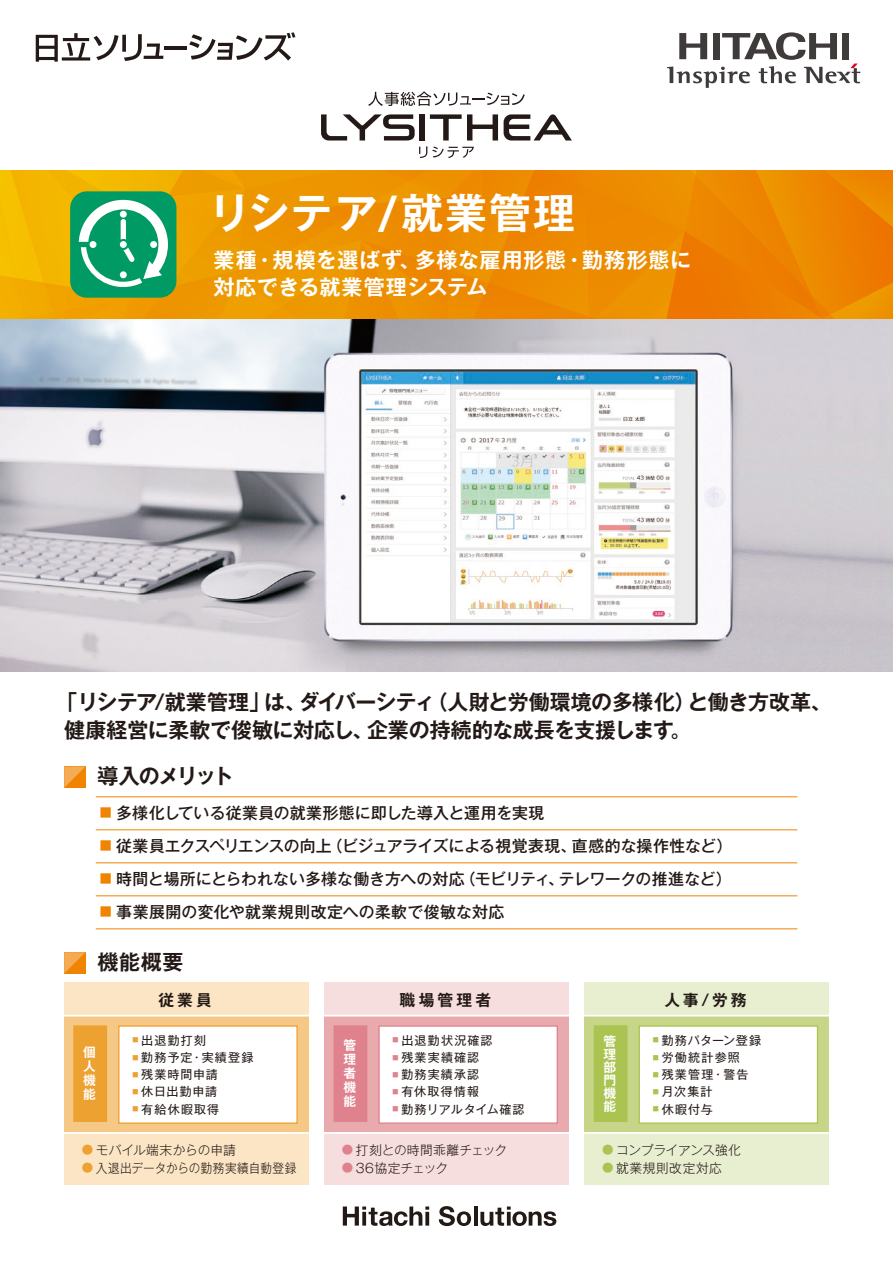
<style>
.page{position:relative;width:893px;height:1263px;background:#fff}
.page>*{position:absolute;margin:0;border:0;box-sizing:border-box;transform-origin:0 0}
.t1{font:700 42px "Gothic MB101 Pro De";letter-spacing:.05em;color:#fff}
.t2{font:700 21px/28.5px "Gothic MB101 Pro De";letter-spacing:-.015em;color:#231916}
.t3{font:700 21px/27px "Gothic MB101 Pro De";letter-spacing:.035em;color:#fff}
.t4{font:700 21px "Gothic MB101 Pro De";letter-spacing:-.09em;color:#231916}
.t5{font:500 15.9px "Gothic MB101 Pro";letter-spacing:.005em;color:#231916}
.t6{font:700 15.75px "Gothic MB101 Pro De";letter-spacing:.2em;color:#231916}
.t7{font:300 12.75px "Gothic MB101 Pro";letter-spacing:.01em;color:#241916}
.t8{font:300 12.75px "Gothic MB101 Pro";letter-spacing:.01em;color:#241916;scale:.91 1}
.t9{font:700 12.75px/14.1px "Gothic MB101 Pro De";color:#fff;text-align:justify}
.t10{font:300 12.75px "Gothic MB101 Pro";letter-spacing:-.025em;color:#231916}
.t11{font:300 12.75px "Gothic MB101 Pro";letter-spacing:.05em;color:#231916}
.t12{font:12px "Gothic MB101 Pro";letter-spacing:.09em;color:#231916}
.t13{font:12px "Gothic MB101 Pro";letter-spacing:.03em;color:#231916}
.t14{font:12px "Gothic MB101 Pro";letter-spacing:.07em;color:#231916}
.s1{font-family:"Gothic MB101 Pro";font-size:46.2px}
.s2{font-size:11.85px;color:#f08300}
.s3{font-size:11.55px;color:#eda131}
.s4{font-size:11.55px;color:#df828d}
.s5{font-size:11.55px;color:#aac351}
</style>
<div class="page">
<img style="left:0;top:319px;width:893px;height:353px">
<div style="left:585px;top:1016px;width:244px;height:118px;background:#c6d588"></div>
<div style="left:324px;top:1016px;width:245px;height:118px;background:#e9aaae"></div>
<div style="left:64px;top:1016px;width:245px;height:118px;background:#f6c886"></div>
<div style="left:585px;top:1133px;width:244px;height:52px;background:#e8eed0"></div>
<div style="left:324px;top:1133px;width:245px;height:52px;background:#f7dede"></div>
<div style="left:333px;top:1025px;width:34px;height:97px;background:#df828d;border:1px solid #df828d"></div>
<div style="left:594px;top:1025px;width:33px;height:97px;background:#aac351"></div>
<div style="left:64px;top:1133px;width:245px;height:52px;background:#fbe5c4"></div>
<div style="left:73px;top:1025px;width:34px;height:97px;background:#eda131;border:1px solid #eda131"></div>
<div style="left:64px;top:982px;width:245px;height:34px;background:#fbe5c4"></div>
<div style="left:118px;top:1025px;width:180px;height:99px;background:#fff;border:1px solid #eda131"></div>
<div style="left:378px;top:1025px;width:180px;height:99px;background:#fff;border:1px solid #df828d"></div>
<div style="left:324px;top:982px;width:245px;height:34px;background:#f7dede"></div>
<div style="left:639px;top:1025px;width:179px;height:99px;background:#fff;border:1px solid #aac351"></div>
<div style="left:585px;top:982px;width:244px;height:34px;background:#e8eed0"></div>
<hr style="left:64px;top:1015px;width:245px;height:1px;background:#fff">
<hr style="left:64px;top:1132px;width:245px;height:2px;background:#fff">
<hr style="left:324px;top:1015px;width:245px;height:1px;background:#fff">
<hr style="left:324px;top:1132px;width:245px;height:2px;background:#fff">
<hr style="left:584px;top:1015px;width:245px;height:1px;background:#fff">
<hr style="left:584px;top:1132px;width:245px;height:2px;background:#fff">
<svg style="left:419px;top:146px;width:55px;height:12px"></svg>
<svg style="left:368px;top:92px;width:157px;height:14px"></svg>
<div style="left:420px;top:114px;width:5px;height:26px;background:#231916"></div>
<svg style="left:430px;top:114px;width:68px;height:26px"></svg>
<svg style="left:321px;top:114px;width:94px;height:26px"></svg>
<svg style="left:504px;top:114px;width:68px;height:26px"></svg>
<svg style="left:64px;top:952px;width:21px;height:21px"></svg>
<svg style="left:64px;top:766px;width:21px;height:22px"></svg>
<svg style="left:0;top:170px;width:893px;height:149px;background:#de930a"></svg>
<hr style="left:96px;top:829px;width:701px;height:1px;background:#f08300">
<hr style="left:96px;top:862px;width:701px;height:1px;background:#f08300">
<hr style="left:96px;top:796px;width:701px;height:1px;background:#f08300">
<hr style="left:96px;top:895px;width:701px;height:1px;background:#f08300">
<hr style="left:96px;top:928px;width:701px;height:1px;background:#f08300">
<svg style="left:343px;top:1206px;width:86px;height:20px"></svg>
<svg style="left:439px;top:1206px;width:32px;height:20px"></svg>
<hr style="left:474px;top:1206px;width:3px;height:19px;background:#231916">
<svg style="left:480px;top:1206px;width:76px;height:20px"></svg>
<svg style="left:36px;top:33px;width:127px;height:29px"></svg>
<hr style="left:164px;top:46px;width:23px;height:4px;background:#231916">
<svg style="left:189px;top:32px;width:106px;height:29px"></svg>
<svg style="left:667px;top:32px;width:193px;height:56px"></svg>
<h1 class="t1" style="left:209px;top:178px;width:368px">リシテア<span class="s1">/</span>就業管理</h1>
<h2 class="t3" style="left:214px;top:244px;width:479px">業種・規模を選ばず、多様な雇用形態・勤務形態に対応できる就業管理システム</h2>
<h2 class="t2" style="left:64px;top:685px;width:769px;text-indent:-8px">「リシテア/就業管理」は、ダイバーシティ（人財と労働環境の多様化）と働き方改革、健康経営に柔軟で俊敏に対応し、企業の持続的な成長を支援します。</h2>
<h2 class="t4" style="left:98px;top:759px;width:138px">導入のメリット</h2>
<p class="t5" style="left:100px;top:800px;width:446px"><span class="s2">■</span> 多様化している従業員の就業形態に即した導入と運用を実現</p>
<p class="t5" style="left:100px;top:833px;width:634px"><span class="s2">■</span> 従業員エクスペリエンスの向上（ビジュアライズによる視覚表現、直感的な操作性など）</p>
<p class="t5" style="left:100px;top:866px;width:633px"><span class="s2">■</span> 時間と場所にとらわれない多様な働き方への対応（モビリティ、テレワークの推進など）</p>
<p class="t5" style="left:100px;top:899px;width:406px"><span class="s2">■</span> 事業展開の変化や就業規則改定への柔軟で俊敏な対応</p>
<h2 class="t2" style="left:98px;top:945px;width:87px">機能概要</h2>
<p class="t6" style="left:158px;top:986px;width:55px">従業員</p>
<p class="t12" style="left:132px;top:1030px;width:75px"><sup>■</sup> 出退勤打刻</p>
<p class="t12" style="left:132px;top:1047px;width:123px"><sup>■</sup> 勤務予定・実績登録</p>
<p class="t12" style="left:132px;top:1065px;width:87px"><sup>■</sup> 残業時間申請</p>
<p class="t12" style="left:132px;top:1082px;width:86px"><sup>■</sup> 休日出勤申請</p>
<p class="t12" style="left:132px;top:1099px;width:88px"><sup>■</sup> 有給休暇取得</p>
<p class="t7" style="left:82px;top:1139px;width:156px"><span class="s3">●</span> モバイル端末からの申請</p>
<p class="t8" style="left:82px;top:1157px;width:237px"><span class="s3">●</span> 入退出データからの勤務実績自動登録</p>
<p class="t9" style="left:83px;top:1044px;width:14px">個人機能</p>
<p class="t6" style="left:400px;top:986px;width:93px">職場管理者</p>
<p class="t6" style="left:665px;top:986px;width:84px">人事/労務</p>
<p class="t9" style="left:343px;top:1037px;width:14px">管理者機能</p>
<p class="t14" style="left:653px;top:1030px;width:110px"><sup>■</sup> 勤務パターン登録</p>
<p class="t12" style="left:393px;top:1030px;width:101px"><sup>■</sup> 出退勤状況確認</p>
<p class="t12" style="left:393px;top:1047px;width:88px"><sup>■</sup> 残業実績確認</p>
<p class="t12" style="left:393px;top:1065px;width:88px"><sup>■</sup> 勤務実績承認</p>
<p class="t12" style="left:393px;top:1082px;width:88px"><sup>■</sup> 有休取得情報</p>
<p class="t13" style="left:393px;top:1099px;width:133px"><sup>■</sup> 勤務リアルタイム確認</p>
<p class="t7" style="left:342px;top:1139px;width:167px"><span class="s4">●</span> 打刻との時間乖離チェック</p>
<p class="t7" style="left:342px;top:1157px;width:108px"><span class="s4">●</span> 36協定チェック</p>
<p class="t9" style="left:604px;top:1032px;width:14px;line-height:13px">管理部門機能</p>
<p class="t12" style="left:653px;top:1047px;width:88px"><sup>■</sup> 労働統計参照</p>
<p class="t12" style="left:653px;top:1065px;width:97px"><sup>■</sup> 残業管理・警告</p>
<p class="t12" style="left:653px;top:1082px;width:61px"><sup>■</sup> 月次集計</p>
<p class="t12" style="left:653px;top:1099px;width:62px"><sup>■</sup> 休暇付与</p>
<p class="t10" style="left:602px;top:1139px;width:140px"><span class="s5">●</span> コンプライアンス強化</p>
<p class="t11" style="left:602px;top:1157px;width:121px"><span class="s5">●</span> 就業規則改定対応</p>
</div>
